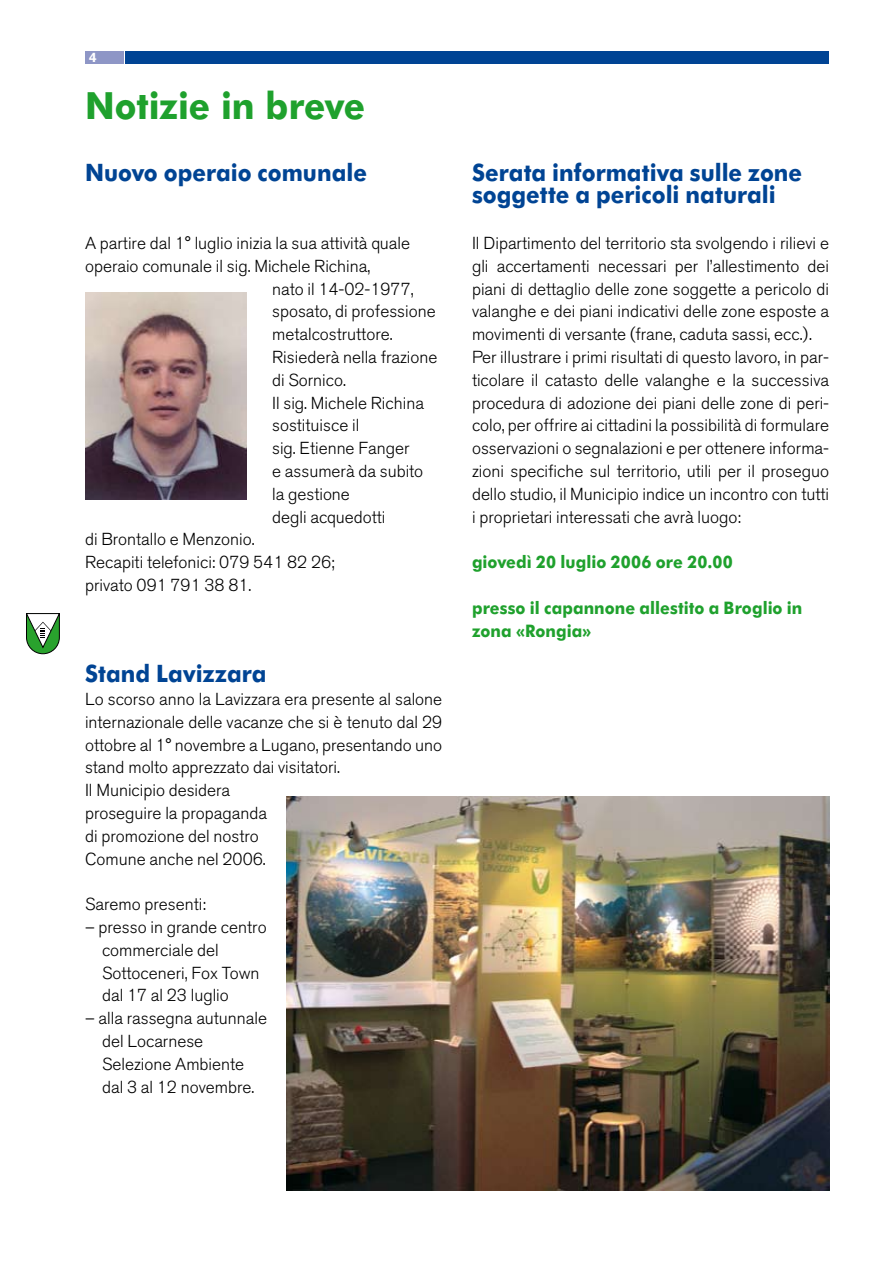
<style>
.page{position:relative;width:893px;height:1263px;background:#fff}
.page>*{position:absolute;margin:0;border:0;box-sizing:border-box;transform-origin:0 0}
.t1{font:700 37.5px "Futura BT";letter-spacing:-.005em;color:#1fa12d;scale:.93 1}
.t2{font:700 24px/22.8px "Futura BT";color:#004494;scale:.93 1}
.t3{font:300 17.25px/22.8px "Akzidenz Grotesk BQ";color:#000}
.t4{font:700 17.25px/22.8px "Futura BT";letter-spacing:.005em;color:#1fa12d;scale:.93 1}
.t5{font:700 13.5px "Akzidenz Grotesk BQ";color:#fff}
</style>
<div class="page">
<div style="left:125px;top:51px;width:704px;height:13px;background:#004494"></div>
<div style="left:85px;top:51px;width:38px;height:13px;background:#8e96c6"></div>
<svg style="left:26px;top:613px;width:34px;height:41px"></svg>
<img style="left:286px;top:797px;width:543px;height:394px">
<img style="left:85px;top:293px;width:162px;height:207px">
<p class="t5" style="left:89px;top:50px;width:9px">4</p>
<h1 class="t1" style="left:85px;top:83px;width:303px">Notizie in breve</h1>
<h2 class="t2" style="left:85px;top:160px;width:305px">Nuovo operaio comunale</h2>
<p class="t3" style="left:85px;top:232px;width:327px">A partire dal 1° luglio inizia la sua attività quale</p>
<p class="t3" style="left:85px;top:255px;width:287px">operaio comunale il sig. Michele Richina,</p>
<p class="t3" style="left:272px;top:277px;width:143px">nato il 14-02-1977,</p>
<p class="t3" style="left:272px;top:300px;width:165px">sposato, di professione</p>
<p class="t3" style="left:272px;top:323px;width:122px">metalcostruttore.</p>
<p class="t3" style="left:272px;top:346px;width:167px">Risiederà nella frazione</p>
<p class="t3" style="left:272px;top:369px;width:75px">di Sornico.</p>
<p class="t3" style="left:272px;top:391px;width:153px">Il sig. Michele Richina</p>
<p class="t3" style="left:272px;top:414px;width:89px">sostituisce il</p>
<p class="t3" style="left:272px;top:437px;width:139px">sig. Etienne Fanger</p>
<p class="t3" style="left:272px;top:460px;width:153px">e assumerà da subito</p>
<p class="t3" style="left:272px;top:483px;width:79px">la gestione</p>
<p class="t3" style="left:272px;top:505px;width:115px">degli acquedotti</p>
<p class="t3" style="left:85px;top:528px;width:171px">di Brontallo e Menzonio.</p>
<p class="t3" style="left:85px;top:551px;width:251px">Recapiti telefonici: 079 541 82 26;</p>
<p class="t3" style="left:85px;top:574px;width:168px">privato 091 791 38 81.</p>
<h2 class="t2" style="left:85px;top:662px;width:197px">Stand Lavizzara</h2>
<p class="t3" style="left:85px;top:688px;width:359px">Lo scorso anno la Lavizzara era presente al salone internazionale delle vacanze che si è tenuto dal 29 ottobre al 1° novembre a Lugano, presentando uno stand molto apprezzato dai visitatori.<br>Il Municipio desidera<br>proseguire la propaganda<br>di promozione del nostro<br>Comune anche nel 2006.</p>
<p class="t3" style="left:85px;top:893px;width:122px">Saremo presenti:</p>
<p class="t3" style="left:102px;top:916px;width:166px;text-indent:-17px">– presso in grande centro commerciale del<br>Sottoceneri, Fox Town dal 17 al 23 luglio</p>
<p class="t3" style="left:102px;top:1007px;width:167px;text-indent:-17px">– alla rassegna autunnale del Locarnese<br>Selezione Ambiente dal 3 al 12 novembre.</p>
<h2 class="t2" style="left:472px;top:160px;width:357px">Serata informativa sulle zone soggette a pericoli naturali</h2>
<p class="t3" style="left:472px;top:232px;width:359px">Il Dipartimento del territorio sta svolgendo i rilievi e gli accertamenti necessari per l’allestimento dei piani di dettaglio delle zone soggette a pericolo di valanghe e dei piani indicativi delle zone esposte a movimenti di versante (frane, caduta sassi, ecc.).<br>Per illustrare i primi risultati di questo lavoro, in par&shy;ticolare il catasto delle valanghe e la successiva procedura di adozione dei piani delle zone di peri&shy;colo, per offrire ai cittadini la possibilità di formulare osservazioni o segnalazioni e per ottenere informa&shy;zioni specifiche sul territorio, utili per il proseguo dello studio, il Municipio indice un incontro con tutti i proprietari interessati che avrà luogo:</p>
<p class="t4" style="left:472px;top:550px;width:282px">giovedì 20 luglio 2006 ore 20.00</p>
<p class="t4" style="left:472px;top:596px;width:357px">presso il capannone allestito a Broglio in zona «Rongia»</p>
</div>
